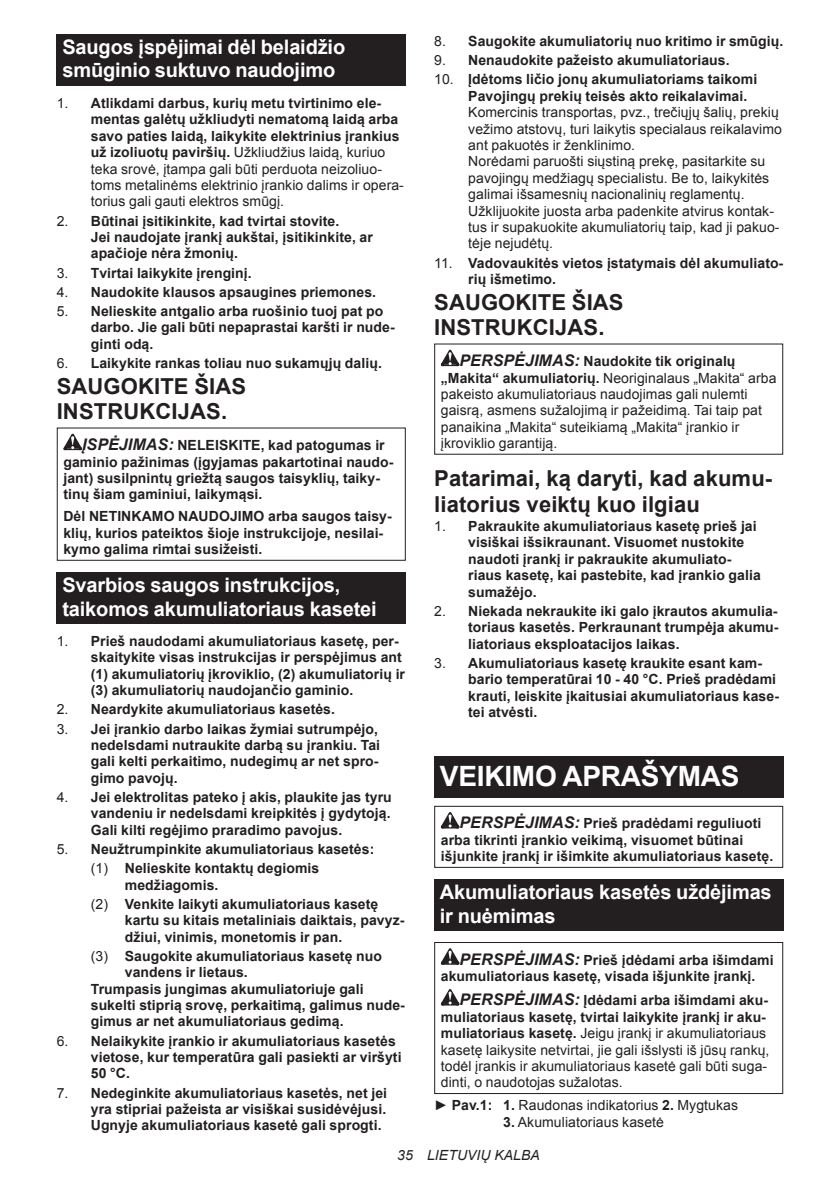
<style>
.page{position:relative;width:840px;height:1191px;background:#fff}
.page>*{position:absolute;margin:0;border:0;box-sizing:border-box;transform-origin:0 0}
.t1{font:700 28px "Arial";letter-spacing:-.01em;color:#fff}
.t2{font:700 22px/25.8px "Arial";letter-spacing:.005em;color:#231f20}
.t3{font:700 20px/23.4px "Arial";letter-spacing:-.01em;color:#fff}
.t4{font:700 14px/16.4px "Arial";letter-spacing:.005em;color:#231f20}
.t5{font:14px/16.4px "Arial";letter-spacing:.005em;color:#231f20}
.t6{font:italic 14px "Arial";letter-spacing:.005em;color:#231f20}
.s1{font-weight:400}
.s2{font-style:italic;font-size:16px}
.s3{font-weight:700;font-style:italic;font-size:16px}
.s4{font-weight:700}
</style>
<div class="page">
<div style="left:57px;top:34px;width:348px;height:52px;background:#231f20"></div>
<svg style="left:63px;top:434px;width:19px;height:16px"></svg>
<div style="left:57px;top:427px;width:348px;height:134px;border:1px solid #231f20"></div>
<div style="left:57px;top:572px;width:348px;height:52px;background:#231f20"></div>
<svg style="left:440px;top:350px;width:19px;height:16px"></svg>
<div style="left:434px;top:756px;width:348px;height:41px;background:#231f20"></div>
<svg style="left:440px;top:812px;width:19px;height:16px"></svg>
<div style="left:434px;top:806px;width:348px;height:62px;border:1px solid #231f20"></div>
<div style="left:434px;top:879px;width:348px;height:52px;background:#231f20"></div>
<svg style="left:440px;top:948px;width:19px;height:16px"></svg>
<svg style="left:440px;top:989px;width:19px;height:16px"></svg>
<div style="left:434px;top:942px;width:348px;height:152px;border:1px solid #231f20"></div>
<h3 class="t3" style="left:62px;top:36px;width:284px">Saugos įspėjimai dėl belaidžio smūginio suktuvo naudojimo</h3>
<p class="t4" style="left:91px;top:95px;width:314px;text-indent:-34px"><span class="s1">1.</span> Atlikdami darbus, kurių metu tvirtinimo ele&shy;mentas galėtų užkliudyti nematomą laidą arba savo paties laidą, laikykite elektrinius įrankius už izoliuotų paviršių. <span class="s1">Užkliudžius laidą, kuriuo teka srovė, įtampa gali būti perduota neizoliuo&shy;toms metalinėms elektrinio įrankio dalims ir opera&shy;torius gali gauti elektros smūgį.</span></p>
<p class="t4" style="left:91px;top:213px;width:283px;text-indent:-34px"><span class="s1">2.</span> Būtinai įsitikinkite, kad tvirtai stovite.<br>Jei naudojate įrankį aukštai, įsitikinkite, ar apačioje nėra žmonių.</p>
<p class="t4" style="left:57px;top:265px;width:196px"><span class="s1">3.</span> Tvirtai laikykite įrenginį.</p>
<p class="t4" style="left:57px;top:285px;width:321px"><span class="s1">4.</span> Naudokite klausos apsaugines priemones.</p>
<p class="t4" style="left:91px;top:303px;width:305px;text-indent:-34px"><span class="s1">5.</span> Nelieskite antgalio arba ruošinio tuoj pat po darbo. Jie gali būti nepaprastai karšti ir nude&shy;ginti odą.</p>
<p class="t4" style="left:57px;top:355px;width:326px"><span class="s1">6.</span> Laikykite rankas toliau nuo sukamųjų dalių.</p>
<h2 class="t2" style="left:57px;top:375px;width:191px">SAUGOKITE ŠIAS<br>INSTRUKCIJAS.</h2>
<p class="t4" style="left:63px;top:438px;width:331px;text-indent:19px"><span class="s2">ĮSPĖJIMAS:</span> NELEISKITE, kad patogumas ir gaminio pažinimas (įgyjamas pakartotinai naudo&shy;jant) susilpnintų griežtą saugos taisyklių, taiky&shy;tinų šiam gaminiui, laikymąsi.</p>
<p class="t4" style="left:63px;top:508px;width:330px">Dėl NETINKAMO NAUDOJIMO arba saugos taisy&shy;klių, kurios pateiktos šioje instrukcijoje, nesilai&shy;kymo galima rimtai susižeisti.</p>
<h3 class="t3" style="left:62px;top:575px;width:315px">Svarbios saugos instrukcijos, taikomos akumuliatoriaus kasetei</h3>
<p class="t4" style="left:91px;top:633px;width:315px;text-indent:-34px"><span class="s1">1.</span> Prieš naudodami akumuliatoriaus kasetę, per&shy;skaitykite visas instrukcijas ir perspėjimus ant (1) akumuliatorių įkroviklio, (2) akumuliatorių ir (3) akumuliatorių naudojančio gaminio.</p>
<p class="t4" style="left:57px;top:702px;width:279px"><span class="s1">2.</span> Neardykite akumuliatoriaus kasetės.</p>
<p class="t4" style="left:91px;top:721px;width:290px;text-indent:-34px"><span class="s1">3.</span> Jei įrankio darbo laikas žymiai sutrumpėjo, nedelsdami nutraukite darbą su įrankiu. Tai gali kelti perkaitimo, nudegimų ar net spro&shy;gimo pavojų.</p>
<p class="t4" style="left:91px;top:789px;width:302px;text-align:justify;text-indent:-34px"><span class="s1">4.</span> Jei elektrolitas pateko į akis, plaukite jas tyru vandeniu ir nedelsdami kreipkitės į gydytoją.<br>Gali kilti regėjimo praradimo pavojus.</p>
<p class="t4" style="left:91px;top:840px;width:285px;line-height:19.2px;text-indent:-34px"><span class="s1">5.</span> Neužtrumpinkite akumuliatoriaus kasetės: <span class="s1">(1)</span> Nelieskite kontaktų degiomis</p>
<p class="t4" style="left:91px;top:875px;width:289px;line-height:19.2px;text-indent:34px">medžiagomis.<br><span class="s1">(2)</span> Venkite laikyti akumuliatoriaus kasetę</p>
<p class="t4" style="left:125px;top:913px;width:281px">kartu su kitais metaliniais daiktais, pavyz&shy;džiui, vinimis, monetomis ir pan.</p>
<p class="t4" style="left:91px;top:948px;width:292px"><span class="s1">(3)</span> Saugokite akumuliatoriaus kasetę nuo</p>
<p class="t4" style="left:125px;top:965px;width:124px">vandens ir lietaus.</p>
<p class="t4" style="left:91px;top:981px;width:274px">Trumpasis jungimas akumuliatoriuje gali</p>
<p class="t4" style="left:91px;top:997px;width:315px">sukelti stiprią srovę, perkaitimą, galimus nude-</p>
<p class="t4" style="left:91px;top:1013px;width:254px">gimus ar net akumuliatoriaus gedimą.</p>
<p class="t4" style="left:91px;top:1033px;width:312px;text-indent:-34px"><span class="s1">6.</span> Nelaikykite įrankio ir akumuliatoriaus kasetės vietose, kur temperatūra gali pasiekti ar viršyti<br>50 °C.</p>
<p class="t4" style="left:91px;top:1085px;width:297px;text-align:justify;text-indent:-34px"><span class="s1">7.</span> Nedeginkite akumuliatoriaus kasetės, net jei yra stipriai pažeista ar visiškai susidėvėjusi.<br>Ugnyje akumuliatoriaus kasetė gali sprogti.</p>
<p class="t4" style="left:434px;top:33px;width:350px"><span class="s1">8.</span> Saugokite akumuliatorių nuo kritimo ir smūgių.</p>
<p class="t4" style="left:434px;top:52px;width:297px"><span class="s1">9.</span> Nenaudokite pažeisto akumuliatoriaus.</p>
<p class="t4" style="left:468px;top:72px;width:290px;text-indent:-34px"><span class="s1">10.</span> Įdėtoms ličio jonų akumuliatoriams taikomi<br>Pavojingų prekių teisės akto reikalavimai.</p>
<p class="t5" style="left:468px;top:104px;width:315px">Komercinis transportas, pvz., trečiųjų šalių, prekių vežimo atstovų, turi laikytis specialaus reikalavimo ant pakuotės ir ženklinimo.<br>Norėdami paruošti siųstiną prekę, pasitarkite su pavojingų medžiagų specialistu. Be to, laikykitės galimai išsamesnių nacionalinių reglamentų.<br>Užklijuokite juosta arba padenkite atvirus kontak&shy;tus ir supakuokite akumuliatorių taip, kad ji pakuo&shy;tėje nejudėtų.</p>
<p class="t4" style="left:468px;top:255px;width:316px;text-indent:-34px"><span class="s1">11.</span> Vadovaukitės vietos įstatymais dėl akumuliato&shy;rių išmetimo.</p>
<h2 class="t2" style="left:434px;top:291px;width:191px">SAUGOKITE ŠIAS<br>INSTRUKCIJAS.</h2>
<p class="t5" style="left:440px;top:353px;width:337px;text-indent:19px"><span class="s3">PERSPĖJIMAS:</span> <span class="s4">Naudokite tik originalų „Makita“ akumuliatorių.</span> Neoriginalaus „Makita“ arba pakeisto akumuliatoriaus naudojimas gali nulemti gaisrą, asmens sužalojimą ir pažeidimą. Tai taip pat panaikina „Makita“ suteikiamą „Makita“ įrankio ir įkroviklio garantiją.</p>
<h2 class="t2" style="left:434px;top:466px;width:339px">Patarimai, ką daryti, kad akumu&shy;liatorius veiktų kuo ilgiau</h2>
<p class="t4" style="left:468px;top:518px;width:294px;text-indent:-34px"><span class="s1">1.</span> Pakraukite akumuliatoriaus kasetę prieš jai visiškai išsikraunant. Visuomet nustokite naudoti įrankį ir pakraukite akumuliato&shy;riaus kasetę, kai pastebite, kad įrankio galia sumažėjo.</p>
<p class="t4" style="left:468px;top:603px;width:311px;text-align:justify;text-indent:-34px"><span class="s1">2.</span> Niekada nekraukite iki galo įkrautos akumulia&shy;toriaus kasetės. Perkraunant trumpėja akumu&shy;liatoriaus eksploatacijos laikas.</p>
<p class="t4" style="left:468px;top:655px;width:312px;text-indent:-34px"><span class="s1">3.</span> Akumuliatoriaus kasetę kraukite esant kam&shy;bario temperatūrai 10 - 40 °C. Prieš pradėdami krauti, leiskite įkaitusiai akumuliatoriaus kase&shy;tei atvėsti.</p>
<h1 class="t1" style="left:439px;top:765px;width:301px">VEIKIMO APRAŠYMAS</h1>
<p class="t4" style="left:440px;top:815px;width:334px;text-indent:19px"><span class="s2">PERSPĖJIMAS:</span> Prieš pradėdami reguliuoti arba tikrinti įrankio veikimą, visuomet būtinai išjunkite įrankį ir išimkite akumuliatoriaus kasetę.</p>
<h3 class="t3" style="left:439px;top:881px;width:333px">Akumuliatoriaus kasetės uždėjimas ir nuėmimas</h3>
<p class="t4" style="left:440px;top:952px;width:334px;text-indent:19px"><span class="s2">PERSPĖJIMAS:</span> Prieš įdėdami arba išimdami akumuliatoriaus kasetę, visada išjunkite įrankį.</p>
<p class="t5" style="left:440px;top:992px;width:330px;text-indent:19px"><span class="s3">PERSPĖJIMAS:</span> <span class="s4">Įdėdami arba išimdami aku&shy;muliatoriaus kasetę, tvirtai laikykite įrankį ir aku&shy;muliatoriaus kasetę.</span> Jeigu įrankį ir akumuliatoriaus kasetę laikysite netvirtai, jie gali išslysti iš jūsų rankų, todėl įrankis ir akumuliatoriaus kasetė gali būti suga&shy;dinti, o naudotojas sužalotas.</p>
<p class="t5" style="left:434px;top:1097px;width:305px">► <span class="s4">Pav.1: 1.</span> Raudonas indikatorius <span class="s4">2.</span> Mygtukas</p>
<p class="t5" style="left:503px;top:1113px;width:162px"><span class="s4">3.</span> Akumuliatoriaus kasetė</p>
<p class="t6" style="left:397px;top:1147px;width:144px">35 LIETUVIŲ KALBA</p>
</div>
